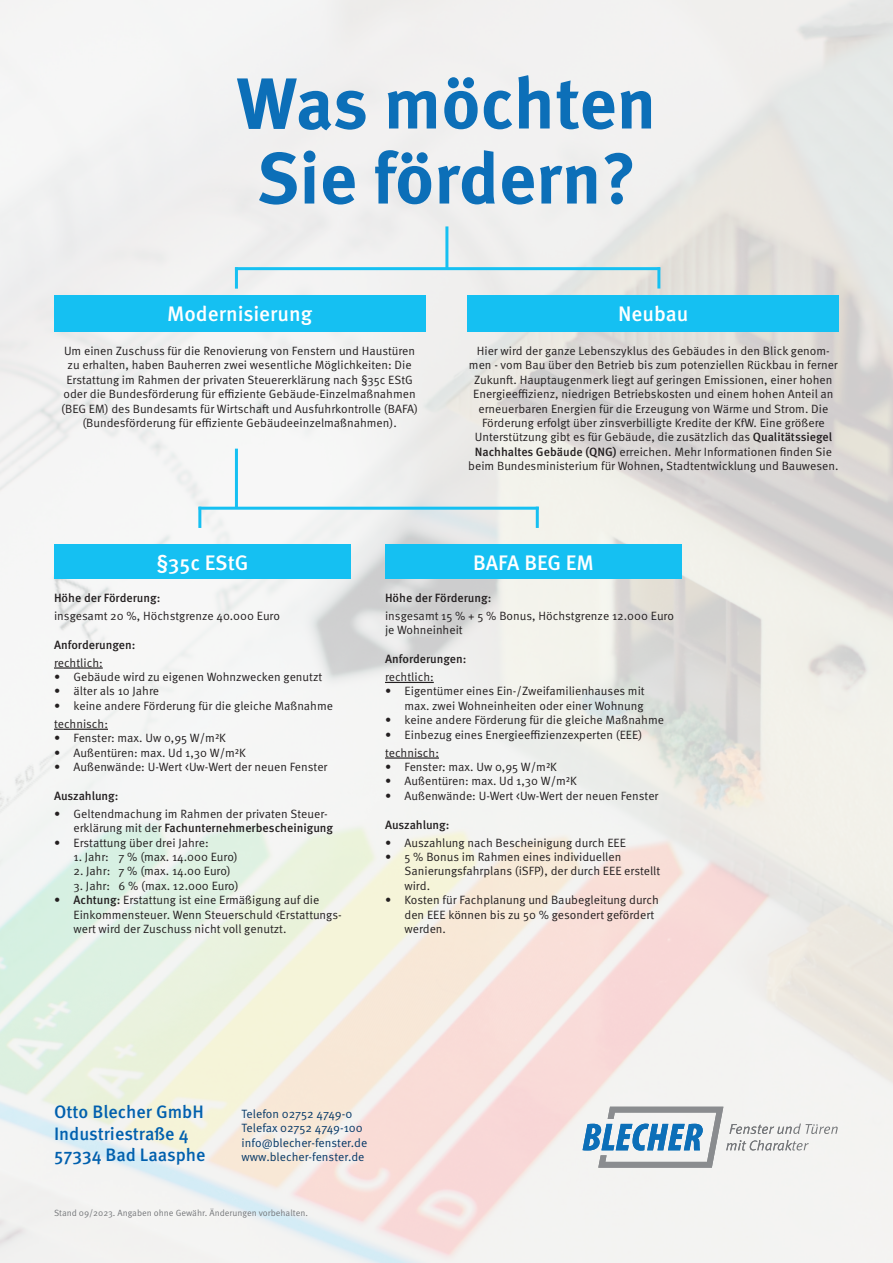
<style>
.page{position:relative;width:893px;height:1263px;background:#fff}
.page>*{position:absolute;margin:0;border:0;box-sizing:border-box;transform-origin:0 0}
.t1{font:700 72px/75px "Meta OT";color:#0c6fb8}
.t2{font:500 21px "Meta OT";color:#fff}
.t3{font:500 18px/21.6px "Meta OT";color:#0160ae}
.t4{font:12px/14.4px "Meta OT Norm";color:#231f20}
.t5{font:500 12px "Meta OT";color:#231f20}
.t6{font:12px/14.4px "Meta OT Norm";color:#053867}
.t7{font:9px "Meta OT Norm";color:#76787b}
.s1{font-family:"Meta OT";font-weight:500}
.s2{font-family:"Meta OT Norm";font-weight:400}
</style>
<div class="page">
<img style="left:0;top:0;width:893px;height:1263px">
<svg style="left:583px;top:1107px;width:255px;height:61px"></svg>
<div style="left:54px;top:295px;width:371px;height:36px;background:#15c0f2"></div>
<div style="left:468px;top:295px;width:371px;height:36px;background:#15c0f2"></div>
<div style="left:54px;top:544px;width:297px;height:35px;background:#15c0f2"></div>
<div style="left:385px;top:544px;width:297px;height:35px;background:#15c0f2"></div>
<hr style="left:54px;top:667px;width:49px;height:2px;background:#231f20">
<hr style="left:54px;top:729px;width:54px;height:1px;background:#231f20">
<hr style="left:385px;top:682px;width:49px;height:1px;background:#231f20">
<hr style="left:385px;top:757px;width:54px;height:2px;background:#231f20">
<hr style="left:445px;top:226px;width:3px;height:43px;background:#15c0f2">
<hr style="left:235px;top:267px;width:3px;height:22px;background:#15c0f2">
<hr style="left:235px;top:267px;width:425px;height:3px;background:#15c0f2">
<hr style="left:657px;top:267px;width:3px;height:21px;background:#15c0f2">
<hr style="left:235px;top:449px;width:3px;height:58px;background:#15c0f2">
<hr style="left:198px;top:507px;width:3px;height:21px;background:#15c0f2">
<hr style="left:199px;top:507px;width:340px;height:3px;background:#15c0f2">
<hr style="left:536px;top:507px;width:3px;height:21px;background:#15c0f2">
<h1 class="t1" style="left:237px;top:67px;width:421px">Was möchten<br>Sie fördern?</h1>
<h2 class="t2" style="left:167px;top:300px;width:147px">Modernisierung</h2>
<h2 class="t2" style="left:618px;top:300px;width:72px">Neubau</h2>
<p class="t4" style="left:61px;top:344px;width:358px;text-align:center">Um einen Zuschuss für die Renovierung von Fenstern und Haustüren zu erhalten, haben Bauherren zwei wesentliche Möglichkeiten: Die Erstattung im Rahmen der privaten Steuererklärung nach §35c EStG oder die Bundesförderung für effiziente Gebäude-Einzelmaßnahmen (BEG EM) des Bundesamts für Wirtschaft und Ausfuhrkontrolle (BAFA) (Bundesförderung für effiziente Gebäudeeinzelmaßnahmen).</p>
<p class="t4" style="left:468px;top:344px;width:372px;text-align:center">Hier wird der ganze Lebenszyklus des Gebäudes in den Blick genom&shy;men - vom Bau über den Betrieb bis zum potenziellen Rückbau in ferner Zukunft. Hauptaugenmerk liegt auf geringen Emissionen, einer hohen Energieeffizienz, niedrigen Betriebskosten und einem hohen Anteil an erneuerbaren Energien für die Erzeugung von Wärme und Strom. Die Förderung erfolgt über zinsverbilligte Kredite der KfW. Eine größere Unterstützung gibt es für Gebäude, die zusätzlich das <span class="s1">Qualitätssiegel Nachhaltes Gebäude (QNG)</span> erreichen. Mehr Informationen finden Sie beim Bundesministerium für Wohnen, Stadtentwicklung und Bauwesen.</p>
<h2 class="t2" style="left:156px;top:549px;width:94px">§35c EStG</h2>
<h2 class="t2" style="left:473px;top:549px;width:122px">BAFA BEG EM</h2>
<p class="t5" style="left:54px;top:590px;width:108px">Höhe der Förderung:</p>
<p class="t4" style="left:54px;top:609px;width:228px">insgesamt 20 %, Höchstgrenze 40.000 Euro</p>
<p class="t5" style="left:54px;top:637px;width:83px">Anforderungen:</p>
<p class="t4" style="left:54px;top:655px;width:50px">rechtlich:</p>
<p class="t4" style="left:54px;top:670px;width:270px">• Gebäude wird zu eigenen Wohnzwecken genutzt</p>
<p class="t4" style="left:54px;top:684px;width:107px">• älter als 10 Jahre</p>
<p class="t4" style="left:54px;top:697px;width:281px;line-height:18px">• keine andere Förderung für die gleiche Maßnahme technisch:</p>
<p class="t4" style="left:54px;top:731px;width:173px">• Fenster: max. Uw 0,95 W/m²K</p>
<p class="t4" style="left:54px;top:745px;width:193px">• Außentüren: max. Ud 1,30 W/m²K</p>
<p class="t4" style="left:54px;top:760px;width:275px">• Außenwände: U-Wert &lt;Uw-Wert der neuen Fenster</p>
<p class="t5" style="left:54px;top:788px;width:66px">Auszahlung:</p>
<p class="t4" style="left:54px;top:807px;width:275px">• Geltendmachung im Rahmen der privaten Steuer-</p>
<p class="t5" style="left:74px;top:821px;width:261px"><span class="s2">erklärung mit der</span> Fachunternehmerbescheinigung</p>
<p class="t4" style="left:54px;top:835px;width:156px">• Erstattung über drei Jahre:</p>
<p class="t4" style="left:74px;top:850px;width:166px">1. Jahr: 7 % (max. 14.000 Euro)</p>
<p class="t4" style="left:74px;top:864px;width:159px">2. Jahr: 7 % (max. 14.00 Euro)</p>
<p class="t4" style="left:74px;top:879px;width:167px">3. Jahr: 6 % (max. 12.000 Euro)</p>
<p class="t4" style="left:74px;top:893px;width:270px;text-indent:-20px">• <span class="s1">Achtung:</span> Erstattung ist eine Ermäßigung auf die<br>Einkommensteuer. Wenn Steuerschuld &lt;Erstattungs&shy;wert wird der Zuschuss nicht voll genutzt.</p>
<p class="t5" style="left:385px;top:590px;width:108px">Höhe der Förderung:</p>
<p class="t4" style="left:385px;top:609px;width:290px">insgesamt 15 % + 5 % Bonus, Höchstgrenze 12.000 Euro je Wohneinheit</p>
<p class="t5" style="left:385px;top:651px;width:83px">Anforderungen:</p>
<p class="t4" style="left:385px;top:670px;width:50px">rechtlich:</p>
<p class="t4" style="left:385px;top:684px;width:261px;text-align:right">• Eigentümer eines Ein-/Zweifamilienhauses mit max. zwei Wohneinheiten oder einer Wohnung</p>
<p class="t4" style="left:385px;top:713px;width:281px">• keine andere Förderung für die gleiche Maßnahme</p>
<p class="t4" style="left:385px;top:726px;width:259px;line-height:18px">• Einbezug eines Energieeffizienzexperten (EEE) technisch:</p>
<p class="t4" style="left:385px;top:760px;width:173px">• Fenster: max. Uw 0,95 W/m²K</p>
<p class="t4" style="left:385px;top:774px;width:193px">• Außentüren: max. Ud 1,30 W/m²K</p>
<p class="t4" style="left:385px;top:789px;width:275px">• Außenwände: U-Wert &lt;Uw-Wert der neuen Fenster</p>
<p class="t5" style="left:385px;top:817px;width:66px">Auszahlung:</p>
<p class="t4" style="left:385px;top:835px;width:243px">• Auszahlung nach Bescheinigung durch EEE</p>
<p class="t4" style="left:404px;top:850px;width:257px;text-indent:-20px">• 5 % Bonus im Rahmen eines individuellen<br>Sanierungsfahrplans (iSFP), der durch EEE erstellt wird.</p>
<p class="t4" style="left:404px;top:893px;width:256px;text-indent:-20px">• Kosten für Fachplanung und Baubegleitung durch den EEE können bis zu 50 % gesondert gefördert werden.</p>
<h3 class="t3" style="left:54px;top:1101px;width:153px">Otto Blecher GmbH<br>Industriestraße 4<br>57334 Bad Laasphe</h3>
<p class="t6" style="left:242px;top:1107px;width:127px">Telefon 02752 4749-0<br>Telefax 02752 4749-100 info@blecher-fenster.de www.blecher-fenster.de</p>
<p class="t7" style="left:54px;top:1207px;width:255px">Stand 09/2023. Angaben ohne Gewähr. Änderungen vorbehalten.</p>
</div>
